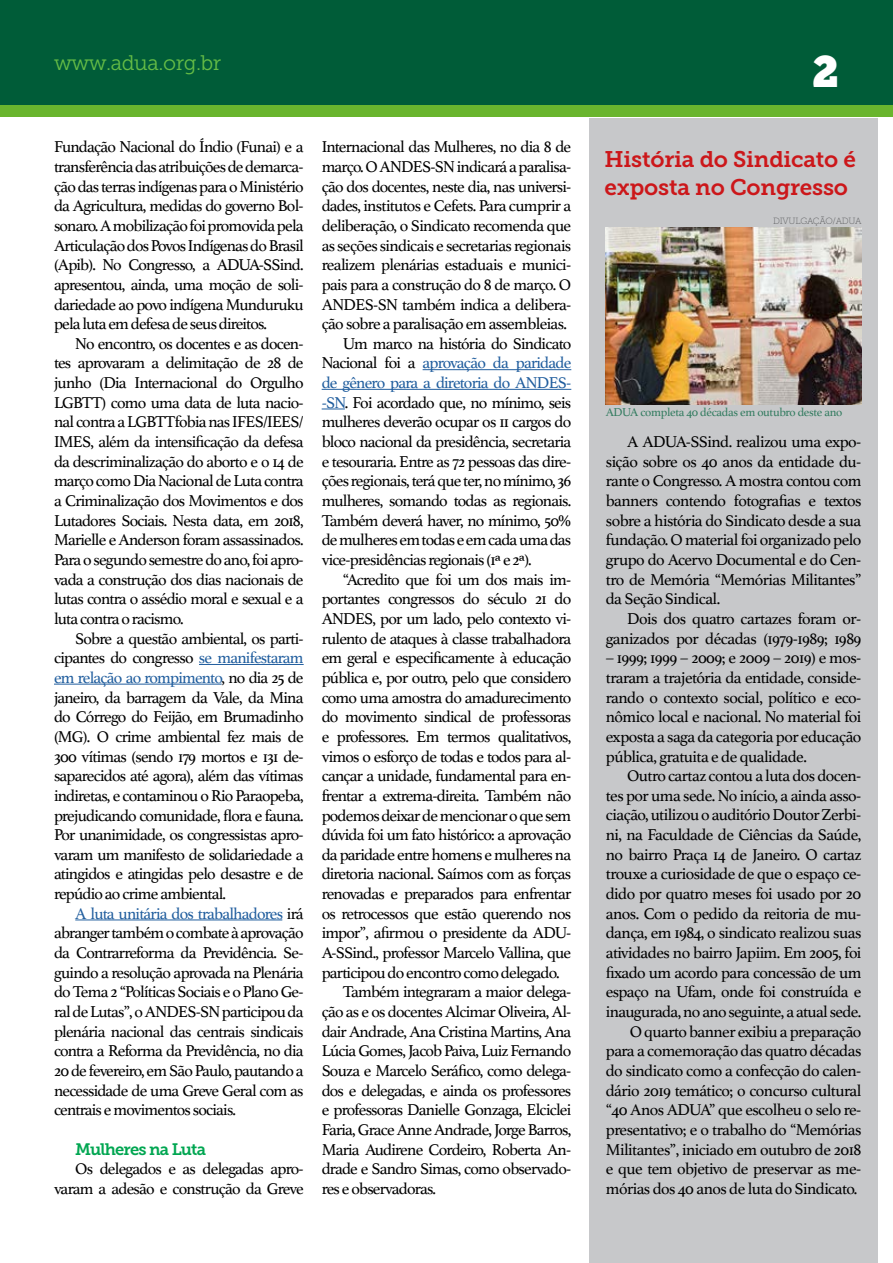
<style>
.page{position:relative;width:893px;height:1263px;background:#fff}
.page>*{position:absolute;margin:0;border:0;box-sizing:border-box;transform-origin:0 0}
.t1{font:43.5px "Museo Slab";color:#fff}
.t2{font:22.5px/28.5px "Museo Slab 700";letter-spacing:-.01em;color:#cc171a}
.t3{font:21px "Museo Slab 300";letter-spacing:-.02em;color:#65bc46}
.t4{font:16.5px/19.6px "Athelas";letter-spacing:-.05em;color:#000;text-align:justify}
.t5{font:16.5px "Athelas";letter-spacing:-.05em;color:#215e9e}
.t6{font:16.5px "Museo Slab 700";letter-spacing:-.05em;color:#00a651}
.t7{font:12px "Athelas";letter-spacing:-.025em;color:#337c60}
.t8{font:9px "Museo Slab 100";letter-spacing:-.03em;color:#58595b}
.s1{color:#215e9e}
.s2{color:#000}
</style>
<div class="page">
<div style="left:589px;top:118px;width:289px;height:1145px;background:#c7c8ca"></div>
<div style="left:0;top:0;width:893px;height:111px;background:#005c38"></div>
<div style="left:0;top:105px;width:893px;height:12px;background:#69b52e"></div>
<hr style="left:199px;top:664px;width:105px;height:1px;background:#215e9e">
<hr style="left:54px;top:684px;width:168px;height:1px;background:#215e9e">
<hr style="left:75px;top:919px;width:207px;height:1px;background:#215e9e">
<img style="left:606px;top:227px;width:255px;height:177px">
<hr style="left:423px;top:369px;width:148px;height:1px;background:#215e9e">
<hr style="left:322px;top:389px;width:249px;height:1px;background:#215e9e">
<svg style="left:322px;top:409px;width:23px;height:1px"></svg>
<p class="t3" style="left:54px;top:52px;width:169px">www.adua.org.br</p>
<h1 class="t1" style="left:812px;top:46px;width:28px">2</h1>
<p class="t4" style="left:54px;top:137px;width:251px">Fundação Nacional do Índio (Funai) e a transferência das atribuições de demarca&shy;ção das terras indígenas para o Ministério da Agricultura, medidas do governo Bol&shy;sonaro. A mobilização foi promovida pela Articulação dos Povos Indígenas do Brasil (Apib). No Congresso, a ADUA-SSind. apresentou, ainda, uma moção de soli&shy;dariedade ao povo indígena Munduruku pela luta em defesa de seus direitos.</p>
<p class="t4" style="left:54px;top:333px;width:251px;text-indent:21px">No encontro, os docentes e as docen&shy;tes aprovaram a delimitação de 28 de junho (Dia Internacional do Orgulho LGBTT) como uma data de luta nacio&shy;nal contra a LGBTTfobia nas IFES/IEES/ IMES, além da intensificação da defesa da descriminalização do aborto e o 14 de março como Dia Nacional de Luta contra a Criminalização dos Movimentos e dos Lutadores Sociais. Nesta data, em 2018, Marielle e Anderson foram assassinados.<br>Para o segundo semestre do ano, foi apro&shy;vada a construção dos dias nacionais de lutas contra o assédio moral e sexual e a luta contra o racismo.</p>
<p class="t4" style="left:54px;top:628px;width:251px;text-indent:21px">Sobre a questão ambiental, os parti&shy;cipantes do congresso <span class="s1">se manifestaram em relação ao rompimento</span>, no dia 25 de janeiro, da barragem da Vale, da Mina do Córrego do Feijão, em Brumadinho (MG). O crime ambiental fez mais de 300 vítimas (sendo 179 mortos e 131 de&shy;saparecidos até agora), além das vítimas indiretas, e contaminou o Rio Paraopeba, prejudicando comunidade, flora e fauna.<br>Por unanimidade, os congressistas apro&shy;varam um manifesto de solidariedade a atingidos e atingidas pelo desastre e de repúdio ao crime ambiental.</p>
<p class="t4" style="left:54px;top:903px;width:251px;text-indent:21px"><span class="s1">A luta unitária dos trabalhadores</span> irá abranger também o combate à aprovação da Contrarreforma da Previdência. Se&shy;guindo a resolução aprovada na Plenária do Tema 2 “Políticas Sociais e o Plano Ge&shy;ral de Lutas”, o ANDES-SN participou da plenária nacional das centrais sindicais contra a Reforma da Previdência, no dia 20 de fevereiro, em São Paulo, pautando a necessidade de uma Greve Geral com as centrais e movimentos sociais.</p>
<p class="t6" style="left:75px;top:1139px;width:132px">Mulheres na Luta</p>
<p class="t4" style="left:54px;top:1158px;width:251px;text-align:right">Os delegados e as delegadas apro&shy;varam a adesão e construção da Greve</p>
<p class="t4" style="left:322px;top:137px;width:251px">Internacional das Mulheres, no dia 8 de</p>
<p class="t4" style="left:322px;top:156px;width:251px">março. O ANDES-SN indicará a paralisa-</p>
<p class="t4" style="left:322px;top:176px;width:251px">ção dos docentes, neste dia, nas universi-</p>
<p class="t4" style="left:322px;top:195px;width:251px">dades, institutos e Cefets. Para cumprir a</p>
<p class="t4" style="left:322px;top:215px;width:251px">deliberação, o Sindicato recomenda que</p>
<p class="t4" style="left:322px;top:235px;width:251px">as seções sindicais e secretarias regionais</p>
<p class="t4" style="left:322px;top:254px;width:251px">realizem plenárias estaduais e munici-</p>
<p class="t4" style="left:322px;top:274px;width:251px">pais para a construção do 8 de março. O</p>
<p class="t4" style="left:322px;top:294px;width:251px">ANDES-SN também indica a delibera-</p>
<p class="t4" style="left:322px;top:313px;width:247px">ção sobre a paralisação em assembleias.</p>
<p class="t4" style="left:343px;top:333px;width:230px">Um marco na história do Sindicato</p>
<p class="t5" style="left:322px;top:350px;width:251px"><span class="s2">Nacional foi a</span> aprovação da paridade</p>
<p class="t5" style="left:322px;top:370px;width:251px">de gênero para a diretoria do ANDES-</p>
<p class="t4" style="left:322px;top:392px;width:251px"><span class="s1">-SN</span>. Foi acordado que, no mínimo, seis</p>
<p class="t4" style="left:322px;top:412px;width:251px">mulheres deverão ocupar os 11 cargos do</p>
<p class="t4" style="left:322px;top:431px;width:251px">bloco nacional da presidência, secretaria</p>
<p class="t4" style="left:322px;top:451px;width:251px">e tesouraria. Entre as 72 pessoas das dire-</p>
<p class="t4" style="left:322px;top:471px;width:251px">ções regionais, terá que ter, no mínimo, 36</p>
<p class="t4" style="left:322px;top:490px;width:251px">mulheres, somando todas as regionais.</p>
<p class="t4" style="left:322px;top:510px;width:251px">Também deverá haver, no mínimo, 50%</p>
<p class="t4" style="left:322px;top:530px;width:251px">de mulheres em todas e em cada uma das</p>
<p class="t4" style="left:322px;top:549px;width:212px">vice-presidências regionais (1ª e 2ª).</p>
<p class="t4" style="left:343px;top:569px;width:230px">“Acredito que foi um dos mais im-</p>
<p class="t4" style="left:322px;top:588px;width:251px">portantes congressos do século 21 do</p>
<p class="t4" style="left:322px;top:608px;width:251px">ANDES, por um lado, pelo contexto vi-</p>
<p class="t4" style="left:322px;top:628px;width:251px">rulento de ataques à classe trabalhadora</p>
<p class="t4" style="left:322px;top:647px;width:251px">em geral e especificamente à educação</p>
<p class="t4" style="left:322px;top:667px;width:251px">pública e, por outro, pelo que considero</p>
<p class="t4" style="left:322px;top:687px;width:251px">como uma amostra do amadurecimento</p>
<p class="t4" style="left:322px;top:706px;width:251px">do movimento sindical de professoras</p>
<p class="t4" style="left:322px;top:726px;width:251px">e professores. Em termos qualitativos,</p>
<p class="t4" style="left:322px;top:746px;width:251px">vimos o esforço de todas e todos para al-</p>
<p class="t4" style="left:322px;top:765px;width:251px">cançar a unidade, fundamental para en-</p>
<p class="t4" style="left:322px;top:785px;width:251px">frentar a extrema-direita. Também não</p>
<p class="t4" style="left:322px;top:805px;width:251px">podemos deixar de mencionar o que sem</p>
<p class="t4" style="left:322px;top:824px;width:251px">dúvida foi um fato histórico: a aprovação</p>
<p class="t4" style="left:322px;top:844px;width:251px">da paridade entre homens e mulheres na</p>
<p class="t4" style="left:322px;top:864px;width:251px">diretoria nacional. Saímos com as forças</p>
<p class="t4" style="left:322px;top:883px;width:251px">renovadas e preparados para enfrentar</p>
<p class="t4" style="left:322px;top:903px;width:251px">os retrocessos que estão querendo nos</p>
<p class="t4" style="left:322px;top:923px;width:251px">impor”, afirmou o presidente da ADU-</p>
<p class="t4" style="left:322px;top:942px;width:251px">A-SSind., professor Marcelo Vallina, que</p>
<p class="t4" style="left:322px;top:962px;width:239px">participou do encontro como delegado.</p>
<p class="t4" style="left:343px;top:982px;width:230px">Também integraram a maior delega-</p>
<p class="t4" style="left:322px;top:1001px;width:251px">ção as e os docentes Alcimar Oliveira, Al-</p>
<p class="t4" style="left:322px;top:1021px;width:251px">dair Andrade, Ana Cristina Martins, Ana</p>
<p class="t4" style="left:322px;top:1040px;width:251px">Lúcia Gomes, Jacob Paiva, Luiz Fernando</p>
<p class="t4" style="left:322px;top:1060px;width:251px">Souza e Marcelo Seráfico, como delega-</p>
<p class="t4" style="left:322px;top:1080px;width:251px">dos e delegadas, e ainda os professores</p>
<p class="t4" style="left:322px;top:1099px;width:251px">e professoras Danielle Gonzaga, Elciclei</p>
<p class="t4" style="left:322px;top:1119px;width:251px">Faria, Grace Anne Andrade, Jorge Barros,</p>
<p class="t4" style="left:322px;top:1139px;width:251px">Maria Audirene Cordeiro, Roberta An-</p>
<p class="t4" style="left:322px;top:1158px;width:251px">drade e Sandro Simas, como observado-</p>
<p class="t4" style="left:322px;top:1178px;width:116px">res e observadoras.</p>
<h2 class="t2" style="left:605px;top:145px;width:253px">História do Sindicato é exposta no Congresso</h2>
<p class="t8" style="left:773px;top:217px;width:90px">DIVULGAÇÃO/ADUA</p>
<p class="t7" style="left:606px;top:402px;width:238px">ADUA completa 40 décadas em outubro deste ano</p>
<p class="t4" style="left:606px;top:431px;width:257px;text-indent:21px">A ADUA-SSind. realizou uma expo&shy;sição sobre os 40 anos da entidade du&shy;rante o Congresso. A mostra contou com banners contendo fotografias e textos sobre a história do Sindicato desde a sua fundação. O material foi organizado pelo grupo do Acervo Documental e do Cen&shy;tro de Memória “Memórias Militantes” da Seção Sindical.</p>
<p class="t4" style="left:606px;top:608px;width:257px;text-align:right">Dois dos quatro cartazes foram or&shy;ganizados por décadas (1979-1989; 1989</p>
<p class="t4" style="left:606px;top:647px;width:257px">– 1999; 1999 – 2009; e 2009 – 2019) e mos&shy;traram a trajetória da entidade, conside&shy;rando o contexto social, político e eco&shy;nômico local e nacional. No material foi exposta a saga da categoria por educação pública, gratuita e de qualidade.</p>
<p class="t4" style="left:606px;top:765px;width:257px;text-align:right">Outro cartaz contou a luta dos docen&shy;tes por uma sede. No início, a ainda asso&shy;ciação, utilizou o auditório Doutor Zerbi&shy;ni, na Faculdade de Ciências da Saúde, no bairro Praça 14 de Janeiro. O cartaz trouxe a curiosidade de que o espaço ce&shy;dido por quatro meses foi usado por 20 anos. Com o pedido da reitoria de mu&shy;dança, em 1984, o sindicato realizou suas atividades no bairro Japiim. Em 2005, foi fixado um acordo para concessão de um espaço na Ufam, onde foi construída e inaugurada, no ano seguinte, a atual sede.<br>O quarto banner exibiu a preparação para a comemoração das quatro décadas do sindicato como a confecção do calen&shy;dário 2019 temático; o concurso cultural “40 Anos ADUA” que escolheu o selo re&shy;presentativo; e o trabalho do “Memórias Militantes”, iniciado em outubro de 2018 e que tem objetivo de preservar as me&shy;mórias dos 40 anos de luta do Sindicato.</p>
</div>
